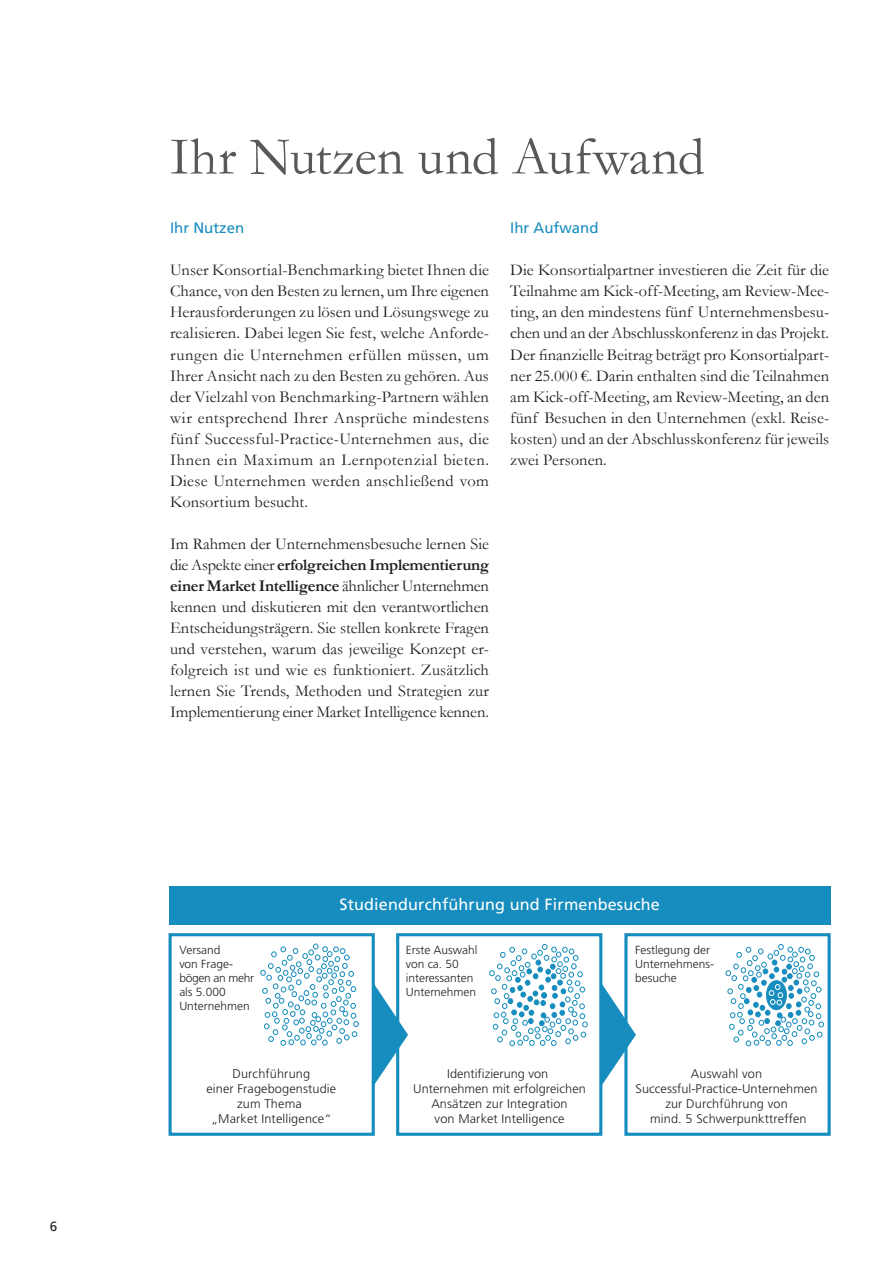
<style>
.page{position:relative;width:893px;height:1263px;background:#fff}
.page>*{position:absolute;margin:0;border:0;box-sizing:border-box;transform-origin:0 0}
.t1{font:54px "Garamond";letter-spacing:-.005em;color:#57585a}
.t2{font:16.5px/21px "Garamond";letter-spacing:.005em;color:#231f20;text-align:justify}
.t3{font:16.2px "Frutiger LT";letter-spacing:.01em;color:#fff}
.t4{font:15px "Frutiger LT";color:#168dbe}
.t5{font:13.5px "Frutiger LT";color:#231f20}
.t6{font:300 12.45px/15px "Frutiger LT";letter-spacing:.01em;color:#231f20;text-align:center}
.t7{font:300 11.7px/14.1px "Frutiger LT";color:#231f20}
.s1{font-weight:700}
</style>
<div class="page">
<div style="left:169px;top:886px;width:662px;height:38px;background:#168dbe"></div>
<svg style="left:375px;top:985px;width:33px;height:99px"></svg>
<div style="left:169px;top:933px;width:206px;height:203px;border:3px solid #168dbe"></div>
<svg style="left:260px;top:943px;width:99px;height:103px"></svg>
<svg style="left:602px;top:983px;width:34px;height:102px"></svg>
<div style="left:396px;top:933px;width:206px;height:203px;border:3px solid #168dbe"></div>
<svg style="left:489px;top:944px;width:99px;height:102px"></svg>
<div style="left:624px;top:933px;width:207px;height:203px;border:3px solid #168dbe"></div>
<svg style="left:725px;top:944px;width:99px;height:102px"></svg>
<p class="t5" style="left:50px;top:1218px;width:9px">6</p>
<h1 class="t1" style="left:170px;top:120px;width:536px">Ihr Nutzen und Aufwand</h1>
<p class="t4" style="left:170px;top:219px;width:76px">Ihr Nutzen</p>
<p class="t2" style="left:170px;top:259px;width:320px">Unser Konsortial-Benchmarking bietet Ihnen die Chance, von den Besten zu lernen, um Ihre eigenen Herausforderungen zu lösen und Lösungswege zu realisieren. Dabei legen Sie fest, welche Anforde&shy;rungen die Unternehmen erfüllen müssen, um Ihrer Ansicht nach zu den Besten zu gehören. Aus der Vielzahl von Benchmarking-Partnern wählen wir entsprechend Ihrer Ansprüche mindestens fünf Successful-Practice-Unternehmen aus, die Ihnen ein Maximum an Lernpotenzial bieten.<br>Diese Unternehmen werden anschließend vom Konsortium besucht.</p>
<p class="t2" style="left:170px;top:532px;width:320px">Im Rahmen der Unternehmensbesuche lernen Sie die Aspekte einer <span class="s1">erfolgreichen Implementierung einer Market Intelligence</span> ähnlicher Unternehmen kennen und diskutieren mit den verantwortlichen Entscheidungsträgern. Sie stellen konkrete Fragen und verstehen, warum das jeweilige Konzept er&shy;folgreich ist und wie es funktioniert. Zusätzlich lernen Sie Trends, Methoden und Strategien zur Implementierung einer Market Intelligence kennen.</p>
<p class="t4" style="left:510px;top:219px;width:90px">Ihr Aufwand</p>
<p class="t2" style="left:510px;top:259px;width:320px">Die Konsortialpartner investieren die Zeit für die Teilnahme am Kick-off-Meeting, am Review-Mee&shy;ting, an den mindestens fünf Unternehmensbesu&shy;chen und an der Abschlusskonferenz in das Projekt.<br>Der finanzielle Beitrag beträgt pro Konsortialpart&shy;ner 25.000 €. Darin enthalten sind die Teilnahmen am Kick-off-Meeting, am Review-Meeting, an den fünf Besuchen in den Unternehmen (exkl. Reise&shy;kosten) und an der Abschlusskonferenz für jeweils zwei Personen.</p>
<p class="t7" style="left:179px;top:943px;width:76px">Versand<br>von Frage&shy;bögen an mehr als 5.000<br>Unternehmen</p>
<p class="t3" style="left:339px;top:895px;width:322px">Studiendurchführung und Firmenbesuche</p>
<p class="t7" style="left:406px;top:943px;width:73px">Erste Auswahl von ca. 50 interessanten<br>Unternehmen</p>
<p class="t7" style="left:635px;top:943px;width:81px">Festlegung der<br>Unternehmens&shy;besuche</p>
<p class="t6" style="left:413px;top:1066px;width:174px">Identifizierung von<br>Unternehmen mit erfolgreichen<br>Ansätzen zur Integration<br>von Market Intelligence</p>
<p class="t6" style="left:206px;top:1066px;width:131px">Durchführung<br>einer Fragebogenstudie zum Thema<br>„Market Intelligence“</p>
<p class="t6" style="left:636px;top:1066px;width:183px">Auswahl von<br>Successful-Practice-Unternehmen zur Durchführung von<br>mind. 5 Schwerpunkttreffen</p>
</div>
